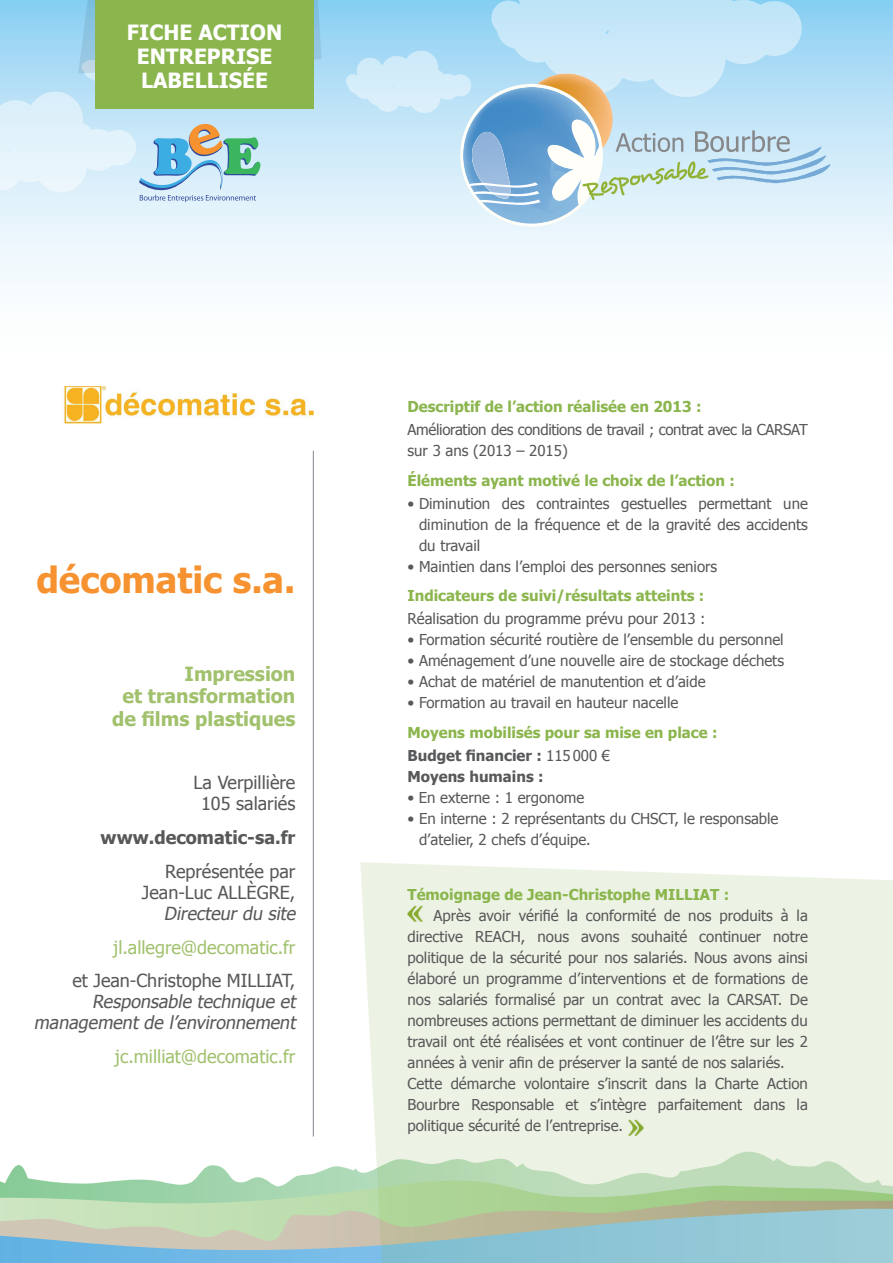
<style>
.page{position:relative;width:893px;height:1263px;background:#fff}
.page>*{position:absolute;margin:0;border:0;box-sizing:border-box;transform-origin:0 0}
.t1{font:700 36px "Tahoma";color:#f69230}
.t2{font:700 21px/24px "Tahoma";color:#fff}
.t3{font:700 19.5px/22.5px "Tahoma";color:#a1c16d;text-align:right}
.t4{font:18px/21px "Tahoma";color:#57585a;text-align:center}
.t5{font:italic 18px/21px "Tahoma";color:#57585a;text-align:right}
.t6{font:18px "Tahoma";color:#a1c16d}
.t7{font:700 18px "Tahoma";color:#57585a}
.t8{font:15px/21px "Tahoma";color:#57585a}
.t9{font:700 15px/23.1px "Tahoma";color:#8bb54d}
.t10{font:15px/21px "Tahoma";letter-spacing:-.02em;color:#57585a}
.t11{font:700 15px "Tahoma";color:#57585a}
.s1{color:#57585a}
.s2{font-weight:400;color:#57585a}
</style>
<div class="page">
<div style="left:0;top:0;width:893px;height:354px;background:linear-gradient(to bottom,#95d3f3,#fff)"></div>
<svg style="left:6px;top:1165px;width:354px;height:15px"></svg>
<svg style="left:0;top:1180px;width:360px;height:20px;background:#a4d5ad"></svg>
<svg style="left:0;top:1200px;width:360px;height:9px;background:#bedeb4"></svg>
<svg style="left:0;top:1209px;width:360px;height:54px;background:#acc9c4"></svg>
<svg style="left:345px;top:49px;width:127px;height:65px;background:#c6e6f8"></svg>
<svg style="left:490px;top:0;width:313px;height:99px;background:#c1e5f7"></svg>
<svg style="left:360px;top:862px;width:533px;height:401px;background:#dce9da"></svg>
<img style="left:63px;top:386px;width:251px;height:38px">
<img style="left:521px;top:74px;width:92px;height:56px">
<img style="left:463px;top:87px;width:136px;height:137px">
<img style="left:470px;top:132px;width:41px;height:50px">
<svg style="left:469px;top:182px;width:72px;height:25px"></svg>
<svg style="left:582px;top:130px;width:249px;height:70px;background:#c8dfe5"></svg>
<img style="left:407px;top:905px;width:16px;height:16px">
<img style="left:628px;top:1120px;width:15px;height:16px">
<svg style="left:0;top:0;width:322px;height:202px;background:#bfe0ee"></svg>
<div style="left:96px;top:0;width:218px;height:108px;background:#8bb54d"></div>
<hr style="left:313px;top:451px;width:1px;height:685px;background:#81868c">
<h2 class="t2" style="left:137px;top:19px;width:130px;text-indent:-10px">FICHE ACTION<br>ENTRE</h2>
<h2 class="t2" style="left:141px;top:43px;width:126px;text-indent:66px">PRISE<br>LabelLISÉE</h2>
<h1 class="t1" style="left:36px;top:557px;width:261px">décomatic s.a.</h1>
<h3 class="t3" style="left:112px;top:662px;width:185px">Impression<br>et transformation de films plastiques</h3>
<p class="t4" style="left:194px;top:772px;width:103px">La Verpillière<br>105 salariés</p>
<p class="t7" style="left:101px;top:826px;width:196px">www.decomatic-sa.fr</p>
<p class="t4" style="left:142px;top:860px;width:155px;text-align:right">Représentée par<br>Jean-Luc Allègre,</p>
<p class="t5" style="left:164px;top:902px;width:137px">Directeur du site</p>
<p class="t6" style="left:113px;top:935px;width:184px">jl.allegre@decomatic.fr</p>
<p class="t4" style="left:72px;top:970px;width:225px">et Jean-Christophe MILLIAT,</p>
<p class="t5" style="left:34px;top:991px;width:267px">Responsable technique et management de l’environnement</p>
<p class="t6" style="left:115px;top:1045px;width:182px">jc.milliat@decomatic.fr</p>
<p class="t9" style="left:407px;top:394px;width:295px">Descriptif de l’action réalisée en 2013 :</p>
<p class="t10" style="left:407px;top:419px;width:402px">Amélioration des conditions de travail ; contrat avec la CARSAT sur 3 ans (2013 – 2015)</p>
<p class="t9" style="left:407px;top:468px;width:329px">Éléments ayant motivé le choix de l’action :</p>
<p class="t8" style="left:419px;top:492px;width:390px;text-align:justify;text-indent:-12px">• Diminution des contraintes gestuelles permettant une diminution de la fréquence et de la gravité des accidents du travail</p>
<p class="t8" style="left:407px;top:555px;width:311px">• Maintien dans l’emploi des personnes seniors</p>
<p class="t9" style="left:407px;top:584px;width:298px">Indicateurs de suivi/résultats atteints :</p>
<p class="t8" style="left:407px;top:608px;width:300px">Réalisation du programme prévu pour 2013 :</p>
<p class="t8" style="left:407px;top:629px;width:378px">• Formation sécurité routière de l’ensemble du personnel</p>
<p class="t8" style="left:407px;top:650px;width:378px">• Aménagement d’une nouvelle aire de stockage déchets</p>
<p class="t8" style="left:407px;top:671px;width:300px">• Achat de matériel de manutention et d’aide</p>
<p class="t8" style="left:407px;top:692px;width:272px">• Formation au travail en hauteur nacelle</p>
<p class="t9" style="left:407px;top:720px;width:311px">Moyens mobilisés pour sa mise en place :<br><span class="s1">Budget financier :</span> <span class="s2">115000 €</span></p>
<p class="t11" style="left:407px;top:767px;width:138px">Moyens humains :</p>
<p class="t8" style="left:407px;top:787px;width:178px">• En externe : 1 ergonome</p>
<p class="t8" style="left:419px;top:808px;width:361px;text-indent:-12px">• En interne : 2 représentants du CHSCT, le responsable d’atelier, 2 chefs d’équipe.</p>
<p class="t9" style="left:407px;top:883px;width:323px">Témoignage de Jean-Christophe MILLIAT :</p>
<p class="t8" style="left:407px;top:905px;width:402px;text-indent:26px">Après avoir vérifié la conformité de nos produits à la directive REACH, nous avons souhaité continuer notre politique de la sécurité pour nos salariés. Nous avons ainsi élaboré un programme d’interventions et de formations de nos salariés formalisé par un contrat avec la CARSAT. De nombreuses actions permettant de diminuer les accidents du travail ont été réalisées et vont continuer de l’être sur les 2 années à venir afin de préserver la santé de nos salariés.<br>Cette démarche volontaire s’inscrit dans la Charte Action Bourbre Responsable et s’intègre parfaitement dans la politique sécurité de l’entreprise.</p>
</div>
